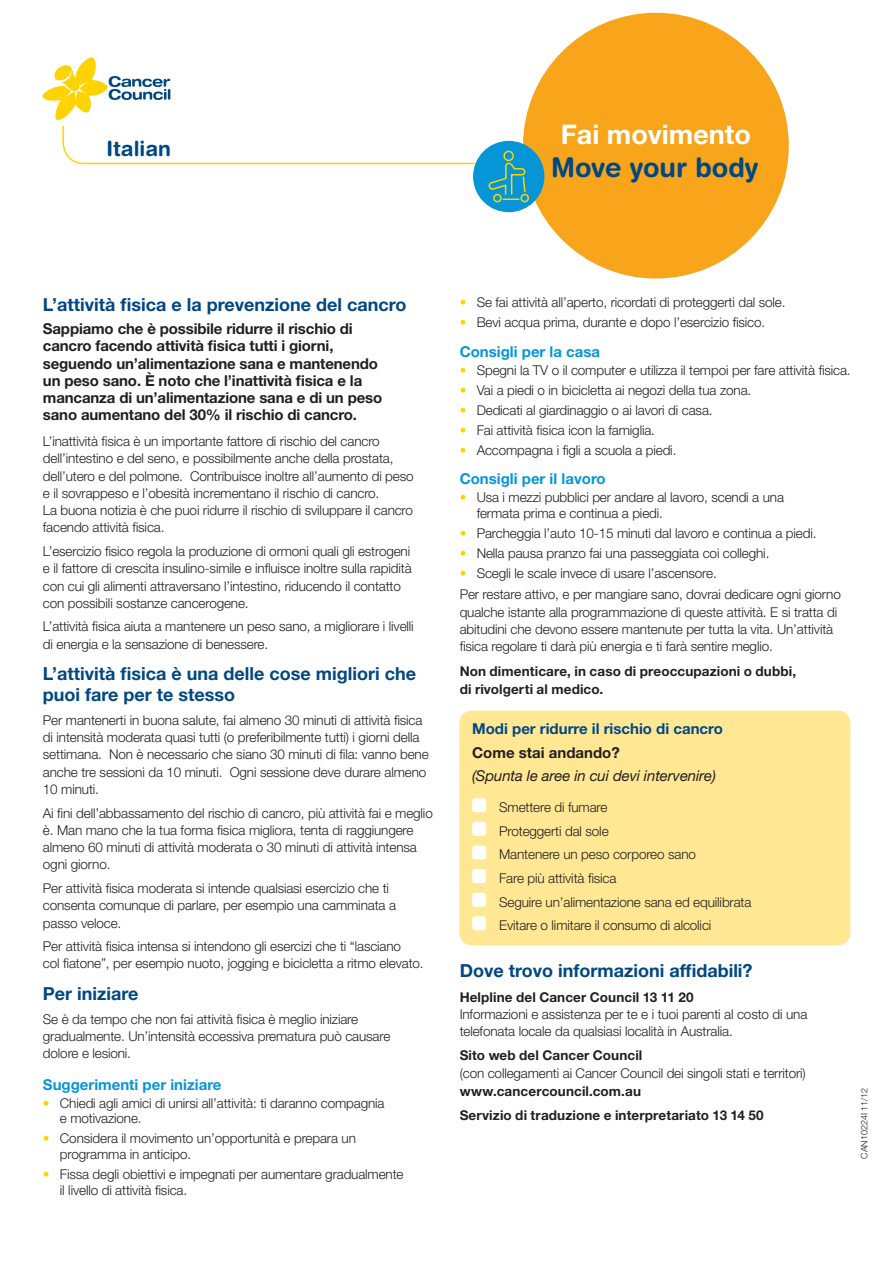
<style>
.page{position:relative;width:893px;height:1263px;background:#fff}
.page>*{position:absolute;margin:0;border:0;box-sizing:border-box;transform-origin:0 0}
.t1{font:700 27px "Helvetica Rounded LT Std";color:#014782}
.t2{font:700 27px "Helvetica Neue LT Std";color:#fff}
.t3{font:700 21px "Helvetica Rounded LT Std";color:#014782}
.t4{font:700 18px/21px "Helvetica Neue LT Std";color:#014782}
.t5{font:700 15px/17.2px "Helvetica Neue LT Std";letter-spacing:-.01em;color:#231f20}
.t6{font:700 15px "Helvetica Neue LT Std";color:#0696d7}
.t7{font:italic 15px "Helvetica Neue LT Std";letter-spacing:-.01em;color:#231f20}
.t8{font:700 15px "Helvetica Neue LT Std";color:#014782}
.t9{font:300 13.5px/17.2px "Helvetica Neue LT Std";letter-spacing:-.01em;color:#231f20}
.t10{font:700 13.5px/18px "Helvetica Neue LT Std";letter-spacing:.01em;color:#231f20}
.t11{font:300 9px "Helvetica Neue LT Std";color:#231f20}
.s1{color:#fed304}
</style>
<div class="page">
<div style="left:523px;top:13px;width:266px;height:266px;background:#f9a51b;border-radius:50%"></div>
<div style="left:473px;top:141px;width:72px;height:71px;background:#0696d7;border-radius:50%"></div>
<div style="left:459px;top:711px;width:391px;height:234px;background:#ffe794;border-radius:13px"></div>
<div style="left:472px;top:798px;width:14px;height:14px;background:#fff;border-radius:3px"></div>
<div style="left:472px;top:822px;width:14px;height:14px;background:#fff;border-radius:3px"></div>
<div style="left:472px;top:845px;width:14px;height:14px;background:#fff;border-radius:3px"></div>
<div style="left:472px;top:869px;width:14px;height:14px;background:#fff;border-radius:3px"></div>
<div style="left:472px;top:893px;width:14px;height:14px;background:#fff;border-radius:3px"></div>
<div style="left:472px;top:916px;width:14px;height:14px;background:#fff;border-radius:3px"></div>
<svg style="left:43px;top:57px;width:490px;height:146px"></svg>
<h2 class="t3" style="left:106px;top:136px;width:66px">Italian</h2>
<h1 class="t2" style="left:561px;top:118px;width:191px">Fai movimento</h1>
<h1 class="t1" style="left:551px;top:151px;width:209px">Move your body</h1>
<h3 class="t4" style="left:43px;top:293px;width:365px">L’attività fisica e la prevenzione del cancro</h3>
<p class="t5" style="left:43px;top:320px;width:341px">Sappiamo che è possibile ridurre il rischio di cancro facendo attività fisica tutti i giorni, seguendo un’alimentazione sana e mantenendo un peso sano. È noto che l’inattività fisica e la mancanza di un’alimentazione sana e di un peso sano aumentano del 30% il rischio di cancro.</p>
<p class="t9" style="left:43px;top:432px;width:372px">L’inattività fisica è un importante fattore di rischio del cancro dell’intestino e del seno, e possibilmente anche della prostata, dell’utero e del polmone. Contribuisce inoltre all’aumento di peso e il sovrappeso e l’obesità incrementano il rischio di cancro.<br>La buona notizia è che puoi ridurre il rischio di sviluppare il cancro facendo attività fisica.</p>
<p class="t9" style="left:43px;top:542px;width:370px">L’esercizio fisico regola la produzione di ormoni quali gli estrogeni e il fattore di crescita insulino-simile e influisce inoltre sulla rapidità con cui gli alimenti attraversano l’intestino, riducendo il contatto con possibili sostanze cancerogene.</p>
<p class="t9" style="left:43px;top:618px;width:372px">L’attività fisica aiuta a mantenere un peso sano, a migliorare i livelli di energia e la sensazione di benessere.</p>
<h3 class="t4" style="left:43px;top:663px;width:375px">L’attività fisica è una delle cose migliori che puoi fare per te stesso</h3>
<p class="t9" style="left:43px;top:711px;width:387px">Per mantenerti in buona salute, fai almeno 30 minuti di attività fisica di intensità moderata quasi tutti (o preferibilmente tutti) i giorni della settimana. Non è necessario che siano 30 minuti di fila: vanno bene anche tre sessioni da 10 minuti. Ogni sessione deve durare almeno 10 minuti.</p>
<p class="t9" style="left:43px;top:804px;width:391px">Ai fini dell’abbassamento del rischio di cancro, più attività fai e meglio è. Man mano che la tua forma fisica migliora, tenta di raggiungere almeno 60 minuti di attività moderata o 30 minuti di attività intensa ogni giorno.</p>
<p class="t9" style="left:43px;top:879px;width:355px">Per attività fisica moderata si intende qualsiasi esercizio che ti consenta comunque di parlare, per esempio una camminata a passo veloce.</p>
<p class="t9" style="left:43px;top:937px;width:382px">Per attività fisica intensa si intendono gli esercizi che ti “lasciano<br>col fiatone”, per esempio nuoto, jogging e bicicletta a ritmo elevato.</p>
<h3 class="t4" style="left:43px;top:983px;width:97px">Per iniziare</h3>
<p class="t9" style="left:43px;top:1010px;width:349px">Se è da tempo che non fai attività fisica è meglio iniziare gradualmente. Un’intensità eccessiva prematura può causare dolore e lesioni.</p>
<p class="t6" style="left:43px;top:1075px;width:180px">Suggerimenti per iniziare</p>
<p class="t9" style="left:60px;top:1095px;width:326px;line-height:15.8px;text-indent:-17px"><span class="s1">•</span> Chiedi agli amici di unirsi all’attività: ti daranno compagnia e motivazione.</p>
<p class="t9" style="left:60px;top:1130px;width:297px;line-height:15.8px;text-indent:-17px"><span class="s1">•</span> Considera il movimento un’opportunità e prepara un programma in anticipo.</p>
<p class="t9" style="left:60px;top:1166px;width:345px;line-height:15.8px;text-indent:-17px"><span class="s1">•</span> Fissa degli obiettivi e impegnati per aumentare gradualmente il livello di attività fisica.</p>
<p class="t9" style="left:460px;top:294px;width:327px"><span class="s1">•</span> Se fai attività all’aperto, ricordati di proteggerti dal sole.</p>
<p class="t9" style="left:460px;top:314px;width:307px"><span class="s1">•</span> Bevi acqua prima, durante e dopo l’esercizio fisico.</p>
<p class="t6" style="left:460px;top:342px;width:142px">Consigli per la casa</p>
<p class="t9" style="left:460px;top:361px;width:393px"><span class="s1">•</span> Spegni la TV o il computer e utilizza il tempoi per fare attività fisica.</p>
<p class="t9" style="left:460px;top:381px;width:293px"><span class="s1">•</span> Vai a piedi o in bicicletta ai negozi della tua zona.</p>
<p class="t9" style="left:460px;top:401px;width:254px"><span class="s1">•</span> Dedicati al giardinaggio o ai lavori di casa.</p>
<p class="t9" style="left:460px;top:421px;width:197px"><span class="s1">•</span> Fai attività fisica icon la famiglia.</p>
<p class="t9" style="left:460px;top:441px;width:218px"><span class="s1">•</span> Accompagna i figli a scuola a piedi.</p>
<p class="t6" style="left:460px;top:470px;width:148px">Consigli per il lavoro</p>
<p class="t9" style="left:477px;top:489px;width:309px;line-height:15.8px;text-indent:-17px"><span class="s1">•</span> Usa i mezzi pubblici per andare al lavoro, scendi a una fermata prima e continua a piedi.</p>
<p class="t9" style="left:460px;top:524px;width:358px"><span class="s1">•</span> Parcheggia l’auto 10-15 minuti dal lavoro e continua a piedi.</p>
<p class="t9" style="left:460px;top:544px;width:311px"><span class="s1">•</span> Nella pausa pranzo fai una passeggiata coi colleghi.</p>
<p class="t9" style="left:460px;top:562px;width:383px;line-height:21.5px"><span class="s1">•</span> Scegli le scale invece di usare l’ascensore.<br>Per restare attivo, e per mangiare sano, dovrai dedicare ogni giorno</p>
<p class="t9" style="left:460px;top:603px;width:379px">qualche istante alla programmazione di queste attività. E si tratta di abitudini che devono essere mantenute per tutta la vita. Un’attività fisica regolare ti darà più energia e ti farà sentire meglio.</p>
<p class="t10" style="left:460px;top:661px;width:338px">Non dimenticare, in caso di preoccupazioni o dubbi, di rivolgerti al medico.</p>
<p class="t8" style="left:472px;top:719px;width:252px">Modi per ridurre il rischio di cancro</p>
<p class="t5" style="left:472px;top:744px;width:149px">Come stai andando?</p>
<p class="t7" style="left:472px;top:766px;width:245px">(Spunta le aree in cui devi intervenire)</p>
<p class="t9" style="left:499px;top:795px;width:254px;line-height:23.7px">Smettere di fumare<br>Proteggerti dal sole<br>Mantenere un peso corporeo sano<br>Fare più attività fisica<br>Seguire un’alimentazione sana ed equilibrata<br>Evitare o limitare il consumo di alcolici</p>
<h3 class="t4" style="left:460px;top:960px;width:294px">Dove trovo informazioni affidabili?</h3>
<p class="t10" style="left:460px;top:987px;width:236px">Helpline del Cancer Council 13 11 20</p>
<p class="t9" style="left:460px;top:1005px;width:349px">Informazioni e assistenza per te e i tuoi parenti al costo di una telefonata locale da qualsiasi località in Australia.</p>
<p class="t10" style="left:460px;top:1046px;width:184px">Sito web del Cancer Council</p>
<p class="t9" style="left:460px;top:1064px;width:348px">(con collegamenti ai Cancer Council dei singoli stati e territori)</p>
<p class="t10" style="left:460px;top:1078px;width:306px;line-height:24.5px">www.cancercouncil.com.au<br>Servizio di traduzione e interpretariato 13 14 50</p>
<p class="t11" style="left:859px;top:1159px;width:72px;rotate:-90deg">CAN10224I 11/12</p>
</div>
